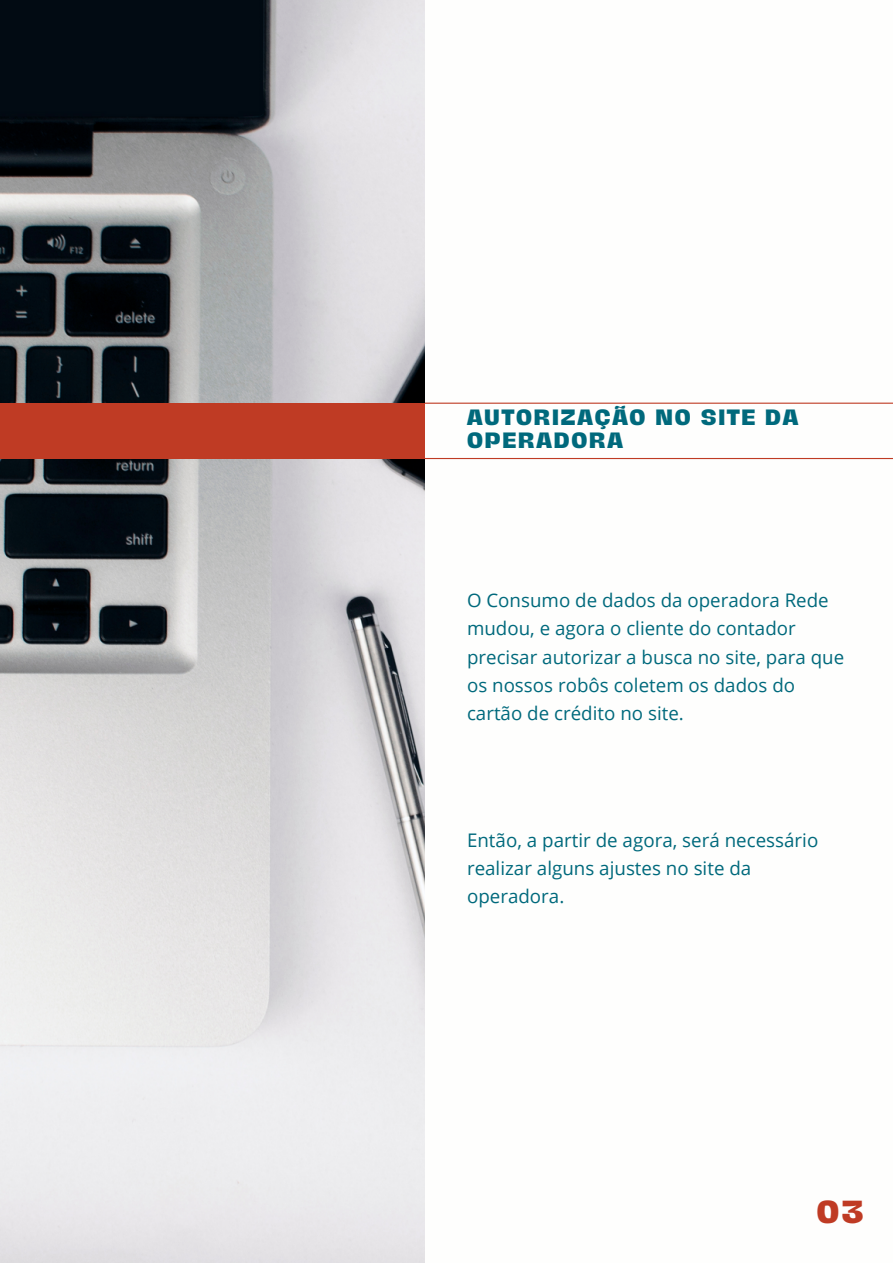
<style>
.page{position:relative;width:893px;height:1264px;background:#fff}
.page>*{position:absolute;margin:0;border:0;box-sizing:border-box;transform-origin:0 0}
.t1{font:800 29.25px "Hagrid";color:#bf3b24}
.t2{font:800 20.25px/22.5px "Hagrid";letter-spacing:.09em;color:#00697c}
.t3{font:18.75px/28px "Open Sans";color:#00697c}
</style>
<div class="page">
<hr style="left:383px;top:458px;width:509px;height:1px;background:#bf3b24">
<hr style="left:383px;top:402px;width:509px;height:2px;background:#bf3b24">
<img style="left:0;top:0;width:424px;height:1262px">
<div style="left:0;top:403px;width:425px;height:56px;background:#bf3b24"></div>
<p class="t2" style="left:467px;top:406px;width:333px">AUTORIZAÇÃO NO SITE DA<br>OPERADORA</p>
<p class="t3" style="left:467px;top:586px;width:378px">O Consumo de dados da operadora Rede mudou, e agora o cliente do contador precisar autorizar a busca no site, para que os nossos robôs coletem os dados do cartão de crédito no site.</p>
<p class="t3" style="left:467px;top:825px;width:353px">Então, a partir de agora, será necessário realizar alguns ajustes no site da operadora.</p>
<h1 class="t1" style="left:816px;top:1197px;width:48px">03</h1>
</div>
